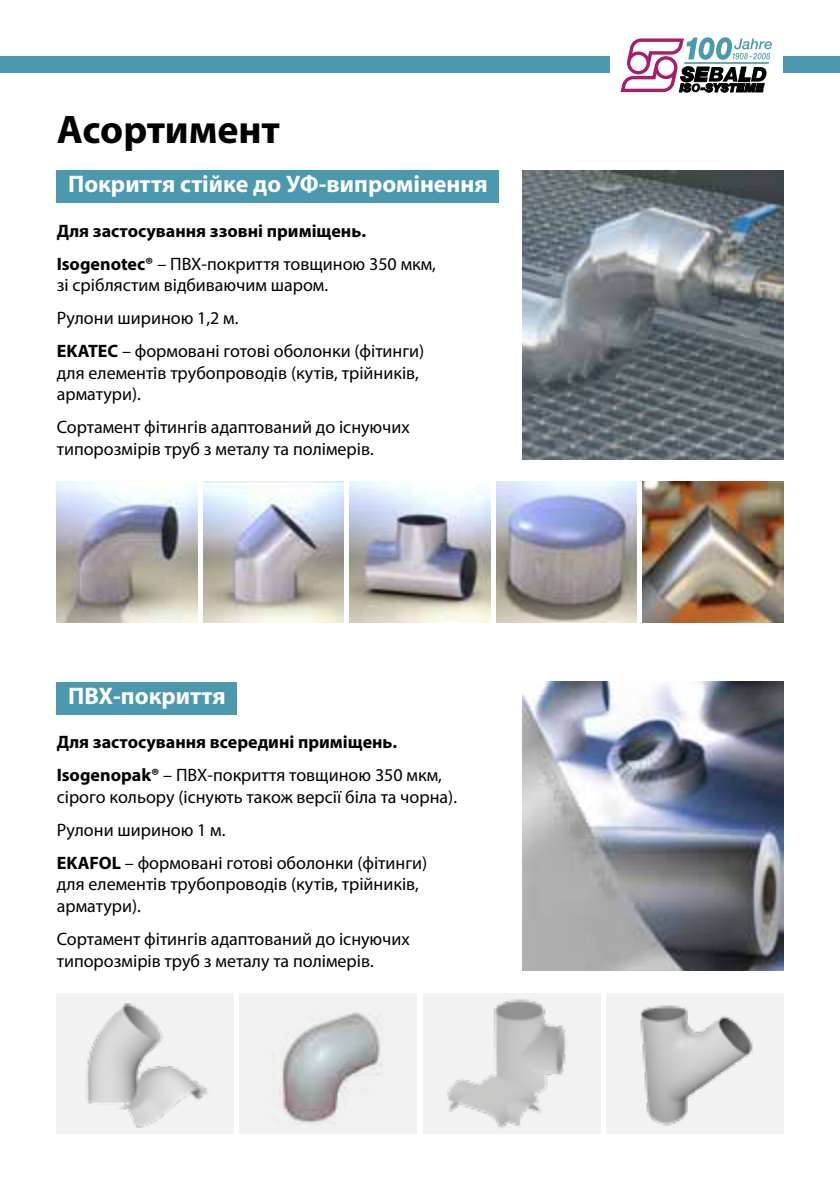
<style>
.page{position:relative;width:840px;height:1191px;background:#fff}
.page>*{position:absolute;margin:0;border:0;box-sizing:border-box;transform-origin:0 0}
.t1{font:700 40px "Myriad Pro";letter-spacing:-.005em;color:#000}
.t2{font:700 24px "Myriad Pro";color:#fff}
.t3{font:18px/33px "Myriad Pro";color:#000}
.t4{font:700 18px/33px "Myriad Pro";color:#000}
.s1{font-weight:400}
.s2{font-weight:700}
</style>
<div class="page">
<div style="left:782px;top:57px;width:57px;height:16px;background:#4c99af"></div>
<div style="left:0;top:57px;width:609px;height:16px;background:#4c99af"></div>
<svg style="left:620px;top:37px;width:151px;height:55px"></svg>
<div style="left:57px;top:170px;width:442px;height:33px;background:#4c99af"></div>
<div style="left:57px;top:682px;width:180px;height:32px;background:#4c99af"></div>
<img style="left:57px;top:482px;width:140px;height:140px">
<img style="left:349px;top:482px;width:141px;height:140px">
<img style="left:203px;top:482px;width:141px;height:140px">
<img style="left:496px;top:482px;width:140px;height:140px">
<img style="left:642px;top:482px;width:140px;height:140px">
<img style="left:522px;top:681px;width:260px;height:290px">
<div style="left:57px;top:993px;width:177px;height:141px;background:#f2f2f2"></div>
<img style="left:86px;top:1003px;width:122px;height:125px">
<div style="left:422px;top:993px;width:178px;height:141px;background:#f2f2f2"></div>
<img style="left:447px;top:999px;width:119px;height:129px">
<div style="left:240px;top:993px;width:177px;height:141px;background:#f2f2f2"></div>
<img style="left:280px;top:1012px;width:102px;height:113px">
<div style="left:605px;top:993px;width:177px;height:141px;background:#f2f2f2"></div>
<img style="left:640px;top:1005px;width:113px;height:121px">
<img style="left:522px;top:170px;width:260px;height:289px">
<h1 class="t1" style="left:57px;top:104px;width:225px">Асортимент</h1>
<h2 class="t2" style="left:68px;top:169px;width:421px">Покриття стійке до УФ-випромінення</h2>
<p class="t4" style="left:57px;top:213px;width:380px">Для застосування ззовні приміщень.<br>Isogenotec® <span class="s1">– ПВХ-покриття товщиною 350 мкм,</span></p>
<p class="t3" style="left:57px;top:268px;width:369px">зі сріблястим відбиваючим шаром.<br>Рулони шириною 1,2 м.<br><span class="s2">EKATEC</span> – формовані готові оболонки (фітинги)</p>
<p class="t3" style="left:57px;top:362px;width:363px;line-height:21.6px">для елементів трубопроводів (кутів, трійників, арматури).</p>
<p class="t3" style="left:57px;top:416px;width:354px;line-height:21.6px">Сортамент фітингів адаптований до існуючих типорозмірів труб з металу та полімерів.</p>
<h2 class="t2" style="left:68px;top:680px;width:159px">ПВХ-покриття</h2>
<p class="t4" style="left:57px;top:725px;width:386px">Для застосування всередині приміщень.<br>Isogenopak® <span class="s1">– ПВХ-покриття товщиною 350 мкм,</span></p>
<p class="t3" style="left:57px;top:780px;width:401px">сірого кольору (існують також версії біла та чорна).<br>Рулони шириною 1 м.<br><span class="s2">EKAFOL</span> – формовані готові оболонки (фітинги)</p>
<p class="t3" style="left:57px;top:873px;width:363px;line-height:21.6px">для елементів трубопроводів (кутів, трійників, арматури).</p>
<p class="t3" style="left:57px;top:928px;width:354px;line-height:21.6px">Сортамент фітингів адаптований до існуючих типорозмірів труб з металу та полімерів.</p>
</div>
